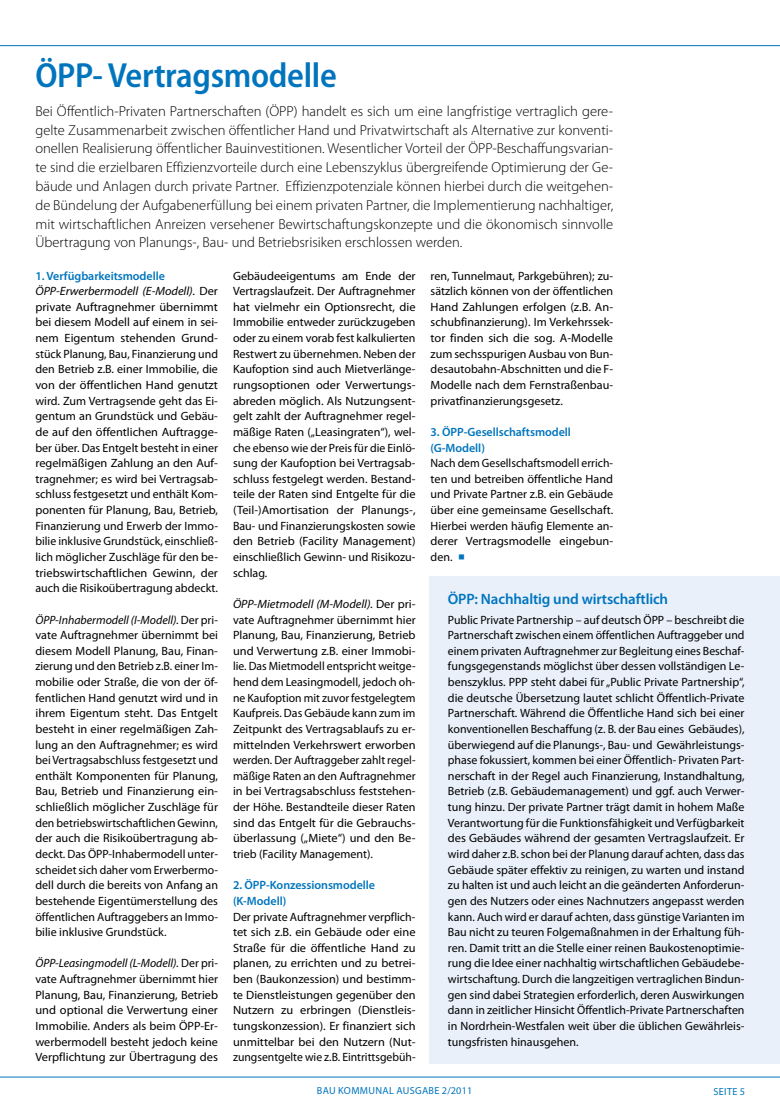
<style>
.page{position:relative;width:780px;height:1117px;background:#fff}
.page>*{position:absolute;margin:0;border:0;box-sizing:border-box;transform-origin:0 0}
.t1{font:600 semi-condensed 35px "Myriad Pro";letter-spacing:-.01em;color:#0075be}
.t2{font:600 15px "Myriad Pro";letter-spacing:-.01em;color:#0075be}
.t3{font:300 14.5px/18.8px "Myriad Pro";color:#000;text-align:justify}
.t4{font:12px/15.6px "Myriad Pro";color:#000;text-align:justify}
.t5{font:600 12px/15.6px "Myriad Pro";letter-spacing:-.005em;color:#0075be}
.t6{font:10.25px "Myriad Pro";letter-spacing:.03em;color:#0075be}
.s1{font-weight:600;color:#0075be}
.s2{font-style:italic}
</style>
<div class="page">
<hr style="left:0;top:1076px;width:780px;height:1px;background:#0075be">
<hr style="left:0;top:45px;width:780px;height:1px;background:#0075be">
<div style="left:429px;top:576px;width:351px;height:487px;background:#e9f0fa"></div>
<h1 class="t1" style="left:35px;top:55px;width:303px">ÖPP- Vertragsmodelle</h1>
<p class="t3" style="left:35px;top:102px;width:579px">Bei Öffentlich-Privaten Partnerschaften (ÖPP) handelt es sich um eine langfristige vertraglich gere&shy;gelte Zusammenarbeit zwischen öffentlicher Hand und Privatwirtschaft als Alternative zur konventi&shy;onellen Realisierung öffentlicher Bauinvestitionen. Wesentlicher Vorteil der ÖPP-Beschaffungsvarian&shy;te sind die erzielbaren Effizienzvorteile durch eine Lebenszyklus übergreifende Optimierung der Ge&shy;bäude und Anlagen durch private Partner. Effizienzpotenziale können hierbei durch die weitgehen&shy;de Bündelung der Aufgabenerfüllung bei einem privaten Partner, die Implementierung nachhaltiger, mit wirtschaftlichen Anreizen versehener Bewirtschaftungskonzepte und die ökonomisch sinnvolle Übertragung von Planungs-, Bau- und Betriebsrisiken erschlossen werden.</p>
<p class="t4" style="left:35px;top:268px;width:184px;text-align:left"><span class="s1">1. Verfügbarkeitsmodelle </span><span class="s2">ÖPP-Erwerbermodell (E-Modell).</span> Der private Auftragnehmer übernimmt bei diesem Modell auf einem in sei&shy;nem Eigentum stehenden Grund&shy;stück Planung, Bau, Finanzierung und den Betrieb z.B. einer I mmobilie, die von der öffentlichen Hand genutzt wird. Zum Vertragsende geht das Ei&shy;gentum an Grundstück und Gebäu&shy;de auf den öffentlichen Auftragge&shy;ber über. Das Entgelt besteht in einer regelmäßigen Zahlung an den Auf&shy;tragnehmer; es wird bei Vertragsab&shy;schluss festgesetzt und enthält Kom&shy;ponenten für Planung, Bau, Betrieb, Finanzierung und Erwerb der I mmo&shy;bilie inklusive Grundstück, einschließ&shy;lich möglicher Zuschläge für den be&shy;triebswirtschaftlichen Gewinn, der auch die Risikoübertragung abdeckt.</p>
<p class="t4" style="left:35px;top:611px;width:184px"><span class="s2">ÖPP-Inhabermodell (I-Modell).</span> Der pri&shy;vate Auftragnehmer übernimmt bei diesem Modell Planung, Bau, Finan&shy;zierung und den Betrieb z.B. einer I m&shy;mobilie oder Straße, die von der öf&shy;fentlichen Hand genutzt wird und in ihrem Eigentum steht. Das Entgelt besteht in einer regelmäßigen Zah&shy;lung an den Auftragnehmer; es wird bei Vertragsabschluss festgesetzt und enthält Komponenten für Planung, Bau, Betrieb und Finanzierung ein&shy;schließlich möglicher Zuschläge für den betriebswirtschaftlichen Gewinn, der auch die Risikoübertragung ab&shy;deckt. Das ÖPP-I nhabermodell unter&shy;scheidet sich daher vom Erwerbermo&shy;dell durch die bereits von Anfang an bestehende Eigentümerstellung des öffentlichen Auftraggebers an I mmo&shy;bilie inklusive Grundstück.</p>
<p class="t4" style="left:35px;top:955px;width:184px"><span class="s2">ÖPP-Leasingmodell (L-Modell).</span> Der pri&shy;vate Auftragnehmer übernimmt hier Planung, Bau, Finanzierung, Betrieb und optional die Verwertung einer I mmobilie. Anders als beim ÖPP-Er&shy;werbermodell besteht jedoch keine Verpflichtung zur Übertragung des</p>
<p class="t4" style="left:233px;top:268px;width:184px">Gebäudeeigentums am Ende der Vertragslaufzeit. Der Auftragnehmer hat vielmehr ein Optionsrecht, die I mmobilie entweder zurückzugeben oder zu einem vorab fest kalkulierten Restwert zu übernehmen. Neben der Kaufoption sind auch Mietverlänge&shy;rungsoptionen oder Verwertungs&shy;abreden möglich. Als Nutzungsent&shy;gelt zahlt der Auftragnehmer regel&shy;mäßige Raten („Leasingraten“), wel&shy;che ebenso wie der Preis für die Einlö&shy;sung der Kaufoption bei Vertragsab&shy;schluss festgelegt werden. Bestand&shy;teile der Raten sind Entgelte für die (Teil-)Amortisation der Planungs-, Bau- und Finanzierungskosten sowie den Betrieb (Facility Management) einschließlich Gewinn- und Risikozu&shy;schlag.</p>
<p class="t4" style="left:233px;top:596px;width:184px"><span class="s2">ÖPP-Mietmodell (M-Modell).</span> Der pri&shy;vate Auftragnehmer übernimmt hier Planung, Bau, Finanzierung, Betrieb und Verwertung z.B. einer I mmobi&shy;lie. Das Mietmodell entspricht weitge&shy;hend dem Leasingmodell, jedoch oh&shy;ne Kaufoption mit zuvor festgelegtem Kaufpreis. Das Gebäude kann zum im Zeitpunkt des Vertragsablaufs zu er&shy;mittelnden Verkehrswert erworben werden. Der Auftraggeber zahlt regel&shy;mäßige Raten an den Auftragnehmer in bei Vertragsabschluss feststehen&shy;der Höhe. Bestandteile dieser Raten sind das Entgelt für die Gebrauchs&shy;überlassung („Miete“) und den Be&shy;trieb (Facility Management).</p>
<p class="t5" style="left:233px;top:877px;width:143px">2. ÖPP-Konzessionsmodelle (K-Modell)</p>
<p class="t4" style="left:233px;top:908px;width:184px">Der private Auftragnehmer verpflich&shy;tet sich z.B. ein Gebäude oder eine Straße für die öffentliche Hand zu planen, zu errichten und zu betrei&shy;ben (Baukonzession) und bestimm&shy;te Dienstleistungen gegenüber den Nutzern zu erbringen (Dienstleis&shy;tungskonzession). Er finanziert sich unmittelbar bei den Nutzern (Nut&shy;zungsentgelte wie z.B. Eintrittsgebüh-</p>
<p class="t4" style="left:430px;top:268px;width:184px">ren, Tunnelmaut, Parkgebühren); zu&shy;sätzlich können von der öffentlichen Hand Zahlungen erfolgen (z.B. An&shy;schubfinanzierung). I m Verkehrssek&shy;tor finden sich die sog. A-Modelle zum sechsspurigen Ausbau von Bun&shy;desautobahn-Abschnitten und die F-Modelle nach dem Fernstraßenbau&shy;privatfinanzierungsgesetz.</p>
<p class="t5" style="left:430px;top:424px;width:142px">3. ÖPP-Gesellschaftsmodell (G-Modell)</p>
<p class="t4" style="left:430px;top:455px;width:184px">Nach dem Gesellschaftsmodell errich&shy;ten und betreiben öffentliche Hand und Private Partner z.B. ein Gebäude über eine gemeinsame Gesellschaft.<br>Hierbei werden häufig Elemente an&shy;derer Vertragsmodelle eingebun&shy;den.</p>
<p class="t2" style="left:448px;top:590px;width:222px">ÖPP: Nachhaltig und wirtschaftlich</p>
<p class="t4" style="left:448px;top:611px;width:298px">Public Private Partnership – auf deutsch ÖPP – beschreibt die Partnerschaft zwischen einem öffentlichen Auftraggeber und einem privaten Auftragnehmer zur Begleitung eines Beschaf&shy;fungsgegenstands möglichst über dessen vollständigen Le&shy;benszyklus. PPP steht dabei für „Public Private Partnership“, die deutsche Übersetzung lautet schlicht Öffentlich-Private Partnerschaft. Während die Öffentliche Hand sich bei einer konventionellen Beschaffung (z. B. der Bau eines Gebäudes), überwiegend auf die Planungs-, Bau- und Gewährleistungs&shy;phase fokussiert, kommen bei einer Öffentlich- Privaten Part&shy;nerschaft in der Regel auch Finanzierung, I nstandhaltung, Betrieb (z.B. Gebäudemanagement) und ggf. auch Verwer&shy;tung hinzu. Der private Partner trägt damit in hohem Maße Verantwortung für die Funktionsfähigkeit und Verfügbarkeit des Gebäudes während der gesamten Vertragslaufzeit. Er wird daher z.B. schon bei der Planung darauf achten, dass das Gebäude später effektiv zu reinigen, zu warten und instand zu halten ist und auch leicht an die geänderten Anforderun&shy;gen des Nutzers oder eines Nachnutzers angepasst werden kann. Auch wird er darauf achten, dass günstige Varianten im Bau nicht zu teuren Folgemaßnahmen in der Erhaltung füh&shy;ren. Damit tritt an die Stelle einer reinen Baukostenoptimie&shy;rung die Idee einer nachhaltig wirtschaftlichen Gebäudebe&shy;wirtschaftung. Durch die langzeitigen vertraglichen Bindun&shy;gen sind dabei Strategien erforderlich, deren Auswirkungen dann in zeitlicher Hinsicht Öffentlich-Private Partnerschaften in Nordrhein-Westfalen weit über die üblichen Gewährleis&shy;tungsfristen hinausgehen.</p>
<p class="t6" style="left:317px;top:1084px;width:157px">Bau Kommunal Ausgabe 2/2011</p>
<p class="t6" style="left:713px;top:1085px;width:33px">Seite 5</p>
</div>
